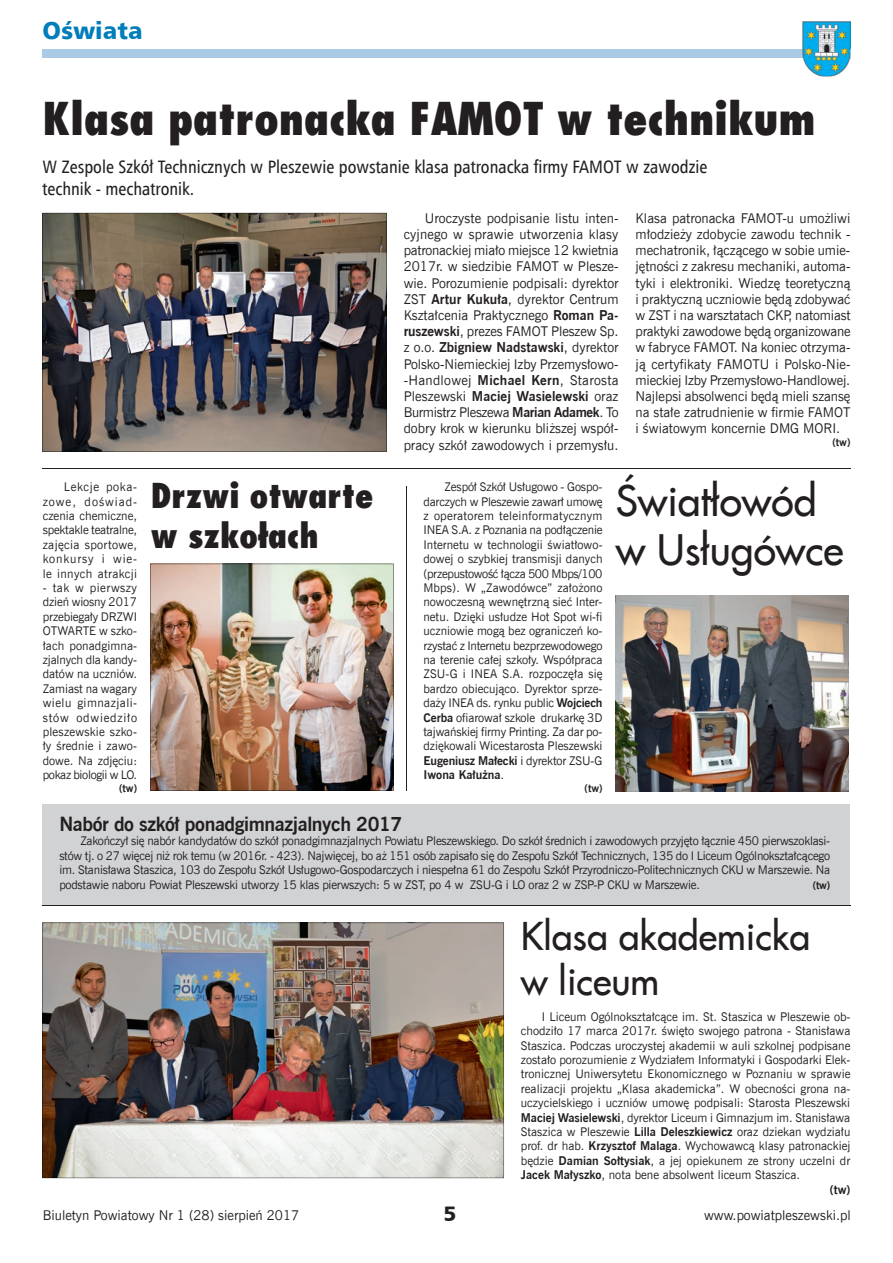
<style>
.page{position:relative;width:893px;height:1263px;background:#fff}
.page>*{position:absolute;margin:0;border:0;box-sizing:border-box;transform-origin:0 0}
.t1{font:800 44.25px "Fujiyama";color:#231f20}
.t2{font:41.1px/49.3px "Fujiyama 2";color:#231f20}
.t3{font:37.5px/45px "Fujiyama 2";color:#231f20}
.t4{font:800 33.6px/40.2px "Fujiyama";color:#231f20}
.t5{font:24px "Humnst 777 Blk EU";color:#007dba}
.t6{font:21px "Humnst 777 Blk EU";color:#231f20}
.t7{font:700 19.5px "News Goth EU";letter-spacing:-.02em;color:#231f20}
.t8{font:18px/21.6px "Humnst 777 Cn EU";color:#231f20}
.t9{font:13.5px/16.2px "News Goth EU";color:#231f20;text-align:justify}
.t10{font:12px/14.4px "News Goth EU";color:#231f20;text-align:justify}
.t11{font:700 12px "News Goth EU";color:#231f20}
.t12{font:700 10.5px "News Goth EU";color:#231f20}
.s1{font-weight:700}
</style>
<div class="page">
<div style="left:43px;top:804px;width:807px;height:101px;background:#d1d2d4"></div>
<div style="left:43px;top:49px;width:800px;height:9px;background:#abcae5"></div>
<img style="left:803px;top:21px;width:47px;height:56px">
<img style="left:803px;top:49px;width:40px;height:9px">
<img style="left:42px;top:213px;width:345px;height:239px">
<img style="left:616px;top:595px;width:233px;height:196px">
<img style="left:150px;top:564px;width:243px;height:227px">
<img style="left:42px;top:923px;width:462px;height:255px">
<hr style="left:42px;top:469px;width:808px;height:1px;background:#231f20">
<hr style="left:43px;top:905px;width:808px;height:1px;background:#231f20">
<hr style="left:406px;top:486px;width:1px;height:305px;background:#231f20">
<h3 class="t5" style="left:43px;top:15px;width:102px">Oświata</h3>
<h1 class="t1" style="left:43px;top:89px;width:775px">Klasa patronacka FAMOT w technikum</h1>
<h3 class="t8" style="left:43px;top:156px;width:666px">W Zespole Szkół Technicznych w Pleszewie powstanie klasa patronacka firmy FAMOT w zawodzie technik - mechatronik.</h3>
<p class="t10" style="left:43px;top:480px;width:96px;text-indent:21px">Lekcje poka&shy;zowe, doświad&shy;czenia chemiczne, spektakle teatralne, zajęcia sportowe, konkursy i wie&shy;le innych atrakcji</p>
<p class="t10" style="left:43px;top:581px;width:96px">- tak w pierwszy dzień wiosny 2017 przebiegały DRZWI OTWARTE w szko&shy;łach ponadgimna&shy;zjalnych dla kandy&shy;datów na uczniów.<br>Zamiast na wagary wielu gimnazjali&shy;stów odwiedziło pleszewskie szko&shy;ły średnie i zawo&shy;dowe. Na zdjęciu: pokaz biologii w LO.</p>
<p class="t12" style="left:119px;top:781px;width:19px">(tw)</p>
<h3 class="t4" style="left:151px;top:474px;width:224px">Drzwi otwarte w szkołach</h3>
<p class="t9" style="left:404px;top:210px;width:217px;text-indent:21px">Uroczyste podpisanie listu inten&shy;cyjnego w sprawie utworzenia klasy patronackiej miało miejsce 12 kwietnia 2017r. w siedzibie FAMOT w Plesze&shy;wie. Porozumienie podpisali: dyrektor ZST <span class="s1">Artur Kukuła</span>, dyrektor Centrum Kształcenia Praktycznego <span class="s1">Roman Pa&shy;ruszewski</span>, prezes FAMOT Pleszew Sp. z o.o. <span class="s1">Zbigniew Nadstawski</span>, dyrektor Polsko-Niemieckiej Izby Przemysłowo--Handlowej <span class="s1">Michael Kern</span>, Starosta Pleszewski <span class="s1">Maciej Wasielewski</span> oraz Burmistrz Pleszewa <span class="s1">Marian Adamek</span>. To dobry krok w kierunku bliższej współ&shy;pracy szkół zawodowych i przemysłu.</p>
<p class="t9" style="left:636px;top:210px;width:217px">Klasa patronacka FAMOT-u umożliwi młodzieży zdobycie zawodu technik - mechatronik, łączącego w sobie umie&shy;jętności z zakresu mechaniki, automa&shy;tyki i elektroniki. Wiedzę teoretyczną i praktyczną uczniowie będą zdobywać w ZST i na warsztatach CKP, natomiast praktyki zawodowe będą organizowane w fabryce FAMOT. Na koniec otrzyma&shy;ją certyfikaty FAMOTU i Polsko-Nie&shy;mieckiej Izby Przemysłowo-Handlowej.<br>Najlepsi absolwenci będą mieli szansę na stałe zatrudnienie w firmie FAMOT i światowym koncernie DMG MORI.</p>
<p class="t12" style="left:832px;top:436px;width:19px">(tw)</p>
<p class="t10" style="left:423px;top:480px;width:181px;text-indent:21px">Zespół Szkół Usługowo - Gospo&shy;darczych w Pleszewie zawarł umowę z operatorem teleinformatycznym INEA S.A. z Poznania na podłączenie Internetu w technologii światłowo&shy;dowej o szybkiej transmisji danych (przepustowość łącza 500 Mbps/100<br>Mbps). W „Zawodówce” założono nowoczesną wewnętrzną sieć Inter&shy;netu. Dzięki usłudze Hot Spot wi-fi uczniowie mogą bez ograniczeń ko&shy;rzystać z Internetu bezprzewodowego na terenie całej szkoły. Współpraca ZSU-G i INEA S.A. rozpoczęła się bardzo obiecująco. Dyrektor sprze&shy;daży INEA ds. rynku public <span class="s1">Wojciech Cerba</span> ofiarował szkole drukarkę 3D tajwańskiej firmy Printing. Za dar po&shy;dziękowali Wicestarosta Pleszewski <span class="s1">Eugeniusz Małecki</span> i dyrektor ZSU-G <span class="s1">Iwona Kałużna</span>.</p>
<p class="t12" style="left:585px;top:781px;width:19px">(tw)</p>
<h2 class="t2" style="left:616px;top:474px;width:229px">Światłowód w Usługówce</h2>
<h3 class="t7" style="left:59px;top:812px;width:344px">Nabór do szkół ponadgimnazjalnych 2017</h3>
<p class="t10" style="left:59px;top:834px;width:772px;text-indent:21px">Zakończył się nabór kandydatów do szkół ponadgimnazjalnych Powiatu Pleszewskiego. Do szkół średnich i zawodowych przyjęto łącznie 450 pierwszoklasi&shy;stów tj. o 27 więcej niż rok temu (w 2016r. - 423). Najwięcej, bo aż 151 osób zapisało się do Zespołu Szkół Technicznych, 135 do I Liceum Ogólnokształcącego im. Stanisława Staszica, 103 do Zespołu Szkół Usługowo-Gospodarczych i niespełna 61 do Zespołu Szkół Przyrodniczo-Politechnicznych CKU w Marszewie. Na podstawie naboru Powiat Pleszewski utworzy 15 klas pierwszych: 5 w ZST, po 4 w ZSU-G i LO oraz 2 w ZSP-P CKU w Marszewie.</p>
<p class="t12" style="left:813px;top:878px;width:19px">(tw)</p>
<h3 class="t3" style="left:521px;top:912px;width:291px">Klasa akademicka w liceum</h3>
<p class="t10" style="left:542px;top:1009px;width:310px">I Liceum Ogólnokształcące im. St. Staszica w Pleszewie ob-</p>
<p class="t10" style="left:521px;top:1024px;width:331px">chodziło 17 marca 2017r. święto swojego patrona - Stanisława</p>
<p class="t10" style="left:521px;top:1038px;width:331px">Staszica. Podczas uroczystej akademii w auli szkolnej podpisane</p>
<p class="t10" style="left:521px;top:1053px;width:331px">zostało porozumienie z Wydziałem Informatyki i Gospodarki Elek-</p>
<p class="t10" style="left:521px;top:1067px;width:331px">tronicznej Uniwersytetu Ekonomicznego w Poznaniu w sprawie</p>
<p class="t10" style="left:521px;top:1081px;width:331px">realizacji projektu „Klasa akademicka”. W obecności grona na-</p>
<p class="t10" style="left:521px;top:1096px;width:331px">uczycielskiego i uczniów umowę podpisali: Starosta Pleszewski</p>
<p class="t10" style="left:521px;top:1110px;width:331px"><span class="s1">Maciej Wasielewski</span>, dyrektor Liceum i Gimnazjum im. Stanisława</p>
<p class="t10" style="left:521px;top:1125px;width:331px">Staszica w Pleszewie <span class="s1">Lilla Deleszkiewicz</span> oraz dziekan wydziału</p>
<p class="t10" style="left:521px;top:1139px;width:331px">prof. dr hab. <span class="s1">Krzysztof Malaga</span>. Wychowawcą klasy patronackiej</p>
<p class="t10" style="left:521px;top:1153px;width:331px">będzie <span class="s1">Damian Sołtysiak</span>, a jej opiekunem ze strony uczelni dr</p>
<p class="t10" style="left:521px;top:1168px;width:281px"><span class="s1">Jacek Małyszko</span>, nota bene absolwent liceum Staszica.</p>
<p class="t11" style="left:830px;top:1182px;width:22px">(tw)</p>
<p class="t9" style="left:43px;top:1207px;width:258px">Biuletyn Powiatowy Nr 1 (28) sierpień 2017</p>
<h3 class="t6" style="left:444px;top:1200px;width:14px">5</h3>
<p class="t9" style="left:704px;top:1207px;width:148px">www.powiatpleszewski.pl</p>
</div>
